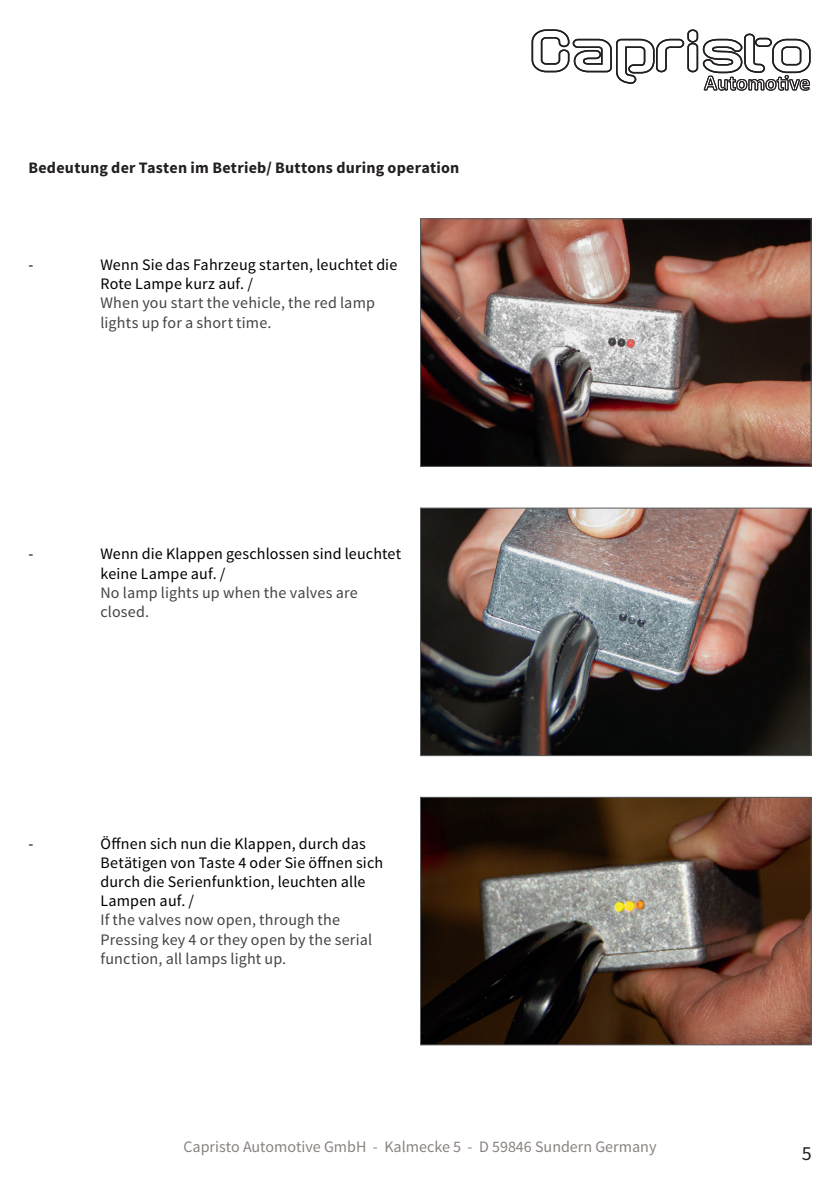
<style>
.page{position:relative;width:840px;height:1191px;background:#fff}
.page>*{position:absolute;margin:0;border:0;box-sizing:border-box;transform-origin:0 0}
.t1{font:20px "Source Sans Pro";color:#231f20}
.t2{font:16px/19.2px "Source Sans Pro";letter-spacing:.01em;color:#000001}
.t3{font:16px/19.2px "Source Sans Pro";letter-spacing:.01em;color:#434446}
.t4{font:16px "Source Sans Pro";color:#898280}
.t5{font:700 16px "Source Sans Pro";letter-spacing:.015em;color:#231f20}
</style>
<div class="page">
<svg style="left:531px;top:29px;width:279px;height:62px"></svg>
<img style="left:422px;top:220px;width:387px;height:245px">
<div style="left:420px;top:218px;width:391px;height:249px;border:1px solid #5a5c5e"></div>
<img style="left:422px;top:509px;width:387px;height:245px">
<div style="left:420px;top:507px;width:391px;height:249px;border:1px solid #5a5c5e"></div>
<img style="left:422px;top:799px;width:387px;height:244px">
<div style="left:420px;top:797px;width:391px;height:248px;border:1px solid #5a5c5e"></div>
<p class="t5" style="left:28px;top:157px;width:432px">Bedeutung der Tasten im Betrieb/ Buttons during operation</p>
<p class="t2" style="left:28px;top:255px;width:6px">-</p>
<p class="t2" style="left:100px;top:255px;width:298px">Wenn Sie das Fahrzeug starten, leuchtet die<br>Rote Lampe kurz auf. /</p>
<p class="t3" style="left:100px;top:294px;width:276px">When you start the vehicle, the red lamp lights up for a short time.</p>
<p class="t2" style="left:28px;top:544px;width:6px">-</p>
<p class="t2" style="left:100px;top:544px;width:302px">Wenn die Klappen geschlossen sind leuchtet keine Lampe auf. /</p>
<p class="t3" style="left:100px;top:583px;width:259px">No lamp lights up when the valves are closed.</p>
<p class="t2" style="left:28px;top:834px;width:6px">-</p>
<p class="t2" style="left:100px;top:834px;width:284px">Öffnen sich nun die Klappen, durch das Betätigen von Taste 4 oder Sie öffnen sich durch die Serienfunktion, leuchten alle Lampen auf. /</p>
<p class="t3" style="left:100px;top:910px;width:273px">If the valves now open, through the<br>Pressing key 4 or they open by the serial function, all lamps light up.</p>
<p class="t4" style="left:183px;top:1136px;width:474px">Capristo Automotive GmbH - Kalmecke 5 - D 59846 Sundern Germany</p>
<p class="t1" style="left:801px;top:1140px;width:11px">5</p>
</div>
